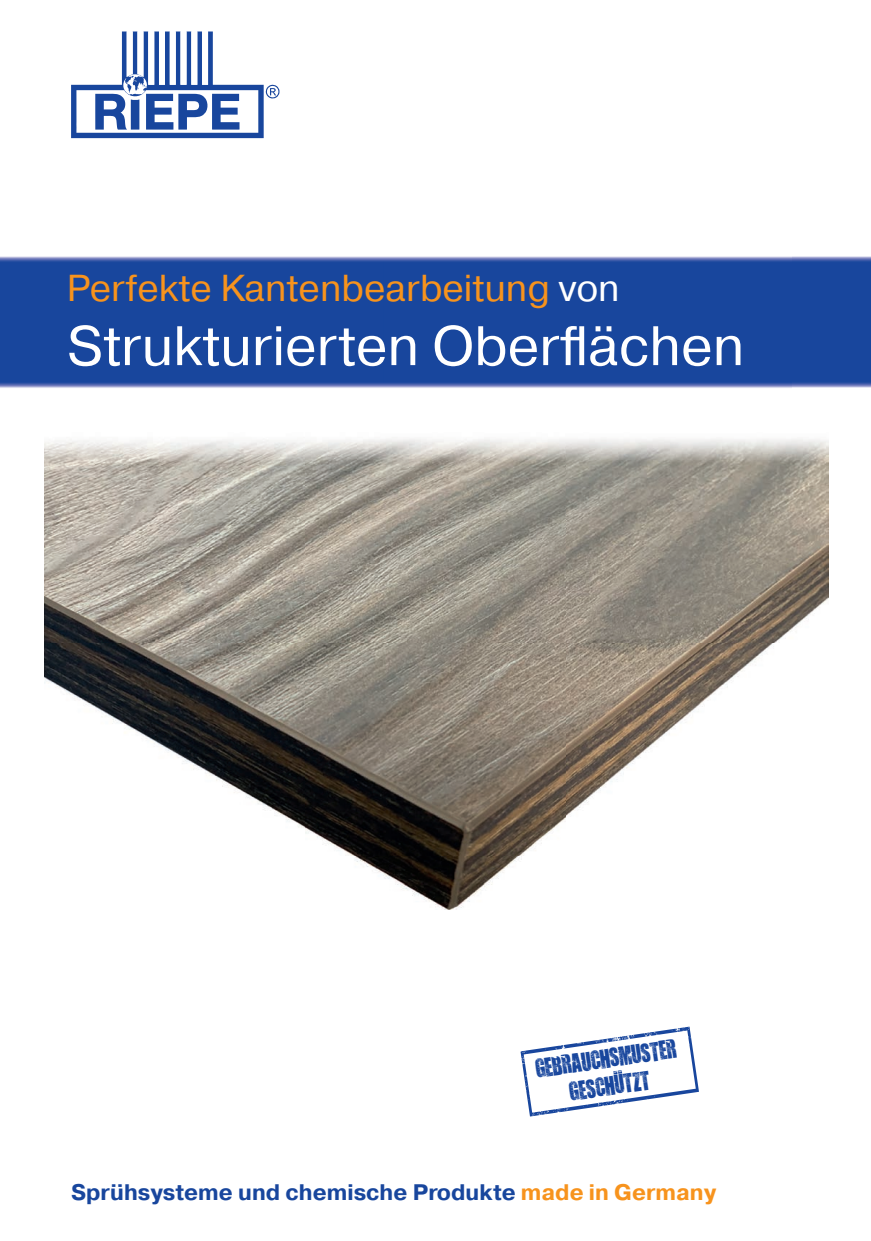
<style>
.page{position:relative;width:871px;height:1241px;background:#fff}
.page>*{position:absolute;margin:0;border:0;box-sizing:border-box;transform-origin:0 0}
.t1{font:55.5px "Pragmatica";color:#fff}
.t2{font:37.5px "Pragmatica";color:#f7931d}
.t3{font:700 22.5px "Pragmatica";color:#18469d}
.t4{font:19.05px/27.5px "Abando N";color:#18469d;text-align:center}
.s1{color:#fff}
.s2{color:#f7931d}
</style>
<div class="page">
<svg style="left:71px;top:32px;width:208px;height:106px"></svg>
<img style="left:0;top:256px;width:871px;height:132px">
<img style="left:44px;top:439px;width:784px;height:470px">
<svg style="left:520px;top:1026px;width:179px;height:90px"></svg>
<h2 class="t2" style="left:67px;top:265px;width:554px">Perfekte Kantenbearbeitung <span class="s1">von</span></h2>
<h1 class="t1" style="left:67px;top:312px;width:679px">Strukturierten Oberflächen</h1>
<p class="t4" style="left:534px;top:1054px;width:143px;rotate:-8deg">GEBRAUCHSMUSTER<br>GESCHuTZT</p>
<p class="t3" style="left:71px;top:1178px;width:647px">Sprühsysteme und chemische Produkte <span class="s2">made in Germany</span></p>
</div>
